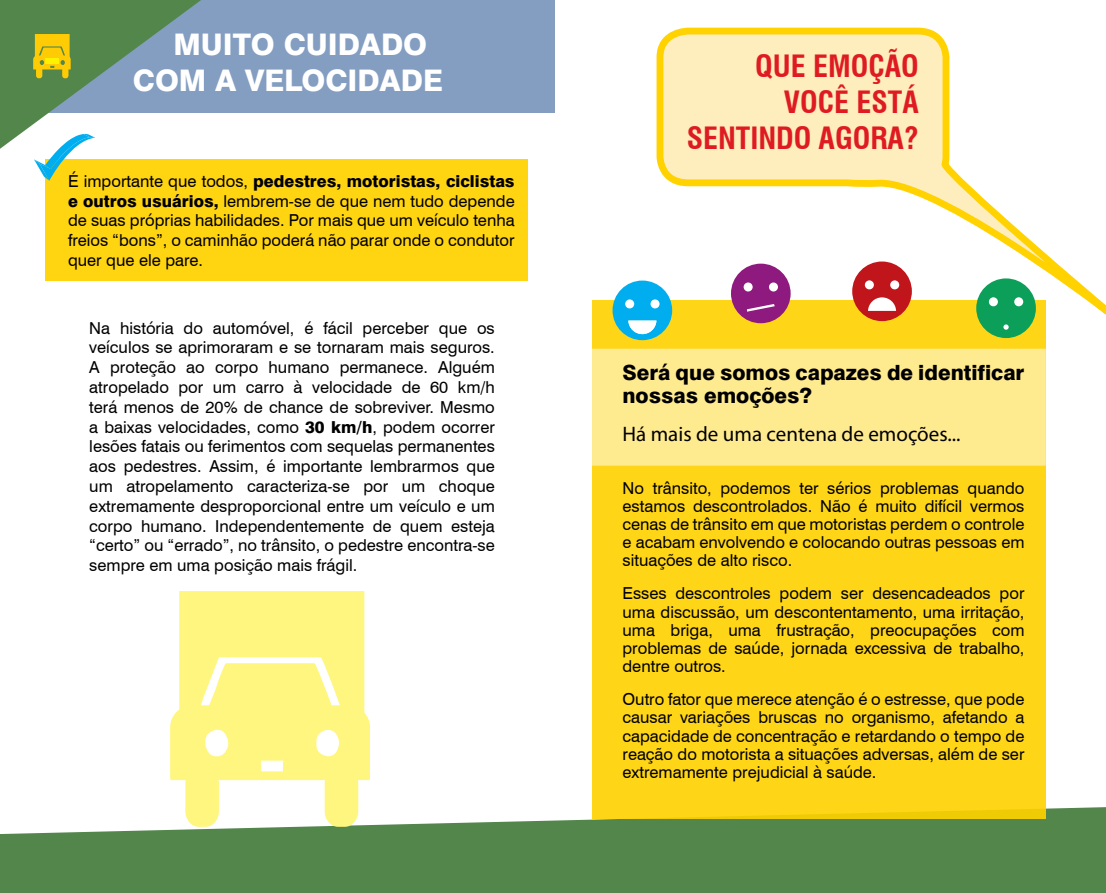
<style>
.page{position:relative;width:1106px;height:893px;background:#fff}
.page>*{position:absolute;margin:0;border:0;box-sizing:border-box;transform-origin:0 0}
.t1{font:700 condensed 30px/36px "Swiss 721 BT";color:#df1b22;text-align:right}
.t2{font:800 29.7px/35.7px "Swiss 721 BT";color:#fff}
.t3{font:800 21px/23.1px "Swiss 721 BT";color:#000}
.t4{font:21px "Myriad Pro";color:#000}
.t5{font:16.5px/19.8px "Swiss 721 BT";color:#000;text-align:justify}
.s1{font-weight:800}
</style>
<div class="page">
<div style="left:0;top:0;width:554px;height:113px;background:#849ec1"></div>
<svg style="left:0;top:807px;width:1106px;height:86px;background:#61915b"></svg>
<div style="left:45px;top:159px;width:482px;height:122px;background:#ffd410"></div>
<div style="left:592px;top:300px;width:453px;height:519px;background:#ffd617"></div>
<div style="left:612px;top:281px;width:60px;height:59px;background:#00aeef;border-radius:50%"></div>
<div style="left:625px;top:299px;width:9px;height:9px;background:#fff;border-radius:50%"></div>
<svg style="left:650px;top:299px;width:9px;height:9px"></svg>
<svg style="left:628px;top:321px;width:25px;height:13px"></svg>
<svg style="left:170px;top:591px;width:200px;height:236px"></svg>
<div style="left:237px;top:717px;width:69px;height:31px;background:#fff680"></div>
<svg style="left:653px;top:27px;width:453px;height:313px"></svg>
<svg style="left:0;top:0;width:201px;height:181px"></svg>
<div style="left:36px;top:67px;width:6px;height:11px;background:#ffcb05;border-radius:3px"></div>
<div style="left:62px;top:67px;width:6px;height:11px;background:#ffcb05;border-radius:3px"></div>
<div style="left:46px;top:58px;width:13px;height:6px;background:#fff200"></div>
<div style="left:588px;top:349px;width:457px;height:117px;background:#ffeb8f"></div>
<h2 class="t2" style="left:133px;top:27px;width:311px;text-indent:40px">MUITO CUIDADO<br>COM A VELOCIDADE</h2>
<p class="t5" style="left:68px;top:171px;width:448px">É importante que todos, <span class="s1">pedestres, motoristas, ciclistas e outros usuários,</span> lembrem-se de que nem tudo depende de suas próprias habilidades. Por mais que um veículo tenha freios “bons”, o caminhão poderá não parar onde o condutor quer que ele pare.</p>
<p class="t5" style="left:89px;top:318px;width:407px">Na história do automóvel, é fácil perceber que os veículos se aprimoraram e se tornaram mais seguros.<br>A proteção ao corpo humano permanece. Alguém atropelado por um carro à velocidade de 60 km/h terá menos de 20% de chance de sobreviver. Mesmo a baixas velocidades, como <span class="s1">30 km/h</span>, podem ocorrer lesões fatais ou ferimentos com sequelas permanentes aos pedestres. Assim, é importante lembrarmos que um atropelamento caracteriza-se por um choque extremamente desproporcional entre um veículo e um corpo humano. Independentemente de quem esteja “certo” ou “errado”, no trânsito, o pedestre encontra-se sempre em uma posição mais frágil.</p>
<h1 class="t1" style="left:686px;top:48px;width:234px">QUE EMOÇÃO<br>VOCÊ ESTÁ<br>SENTINDO AGORA?</h1>
<p class="t3" style="left:622px;top:360px;width:403px">Será que somos capazes de identificar nossas emoções?</p>
<p class="t4" style="left:622px;top:421px;width:339px">Há mais de uma centena de emoções...</p>
<p class="t5" style="left:622px;top:479px;width:403px;line-height:18.1px">No trânsito, podemos ter sérios problemas quando estamos descontrolados. Não é muito difícil vermos cenas de trânsito em que motoristas perdem o controle e acabam envolvendo e colocando outras pessoas em situações de alto risco.</p>
<p class="t5" style="left:622px;top:584px;width:403px;line-height:18.1px">Esses descontroles podem ser desencadeados por uma discussão, um descontentamento, uma irritação, uma briga, uma frustração, preocupações com problemas de saúde, jornada excessiva de trabalho, dentre outros.</p>
<p class="t5" style="left:622px;top:690px;width:403px;line-height:18.1px">Outro fator que merece atenção é o estresse, que pode causar variações bruscas no organismo, afetando a capacidade de concentração e retardando o tempo de reação do motorista a situações adversas, além de ser extremamente prejudicial à saúde.</p>
</div>
